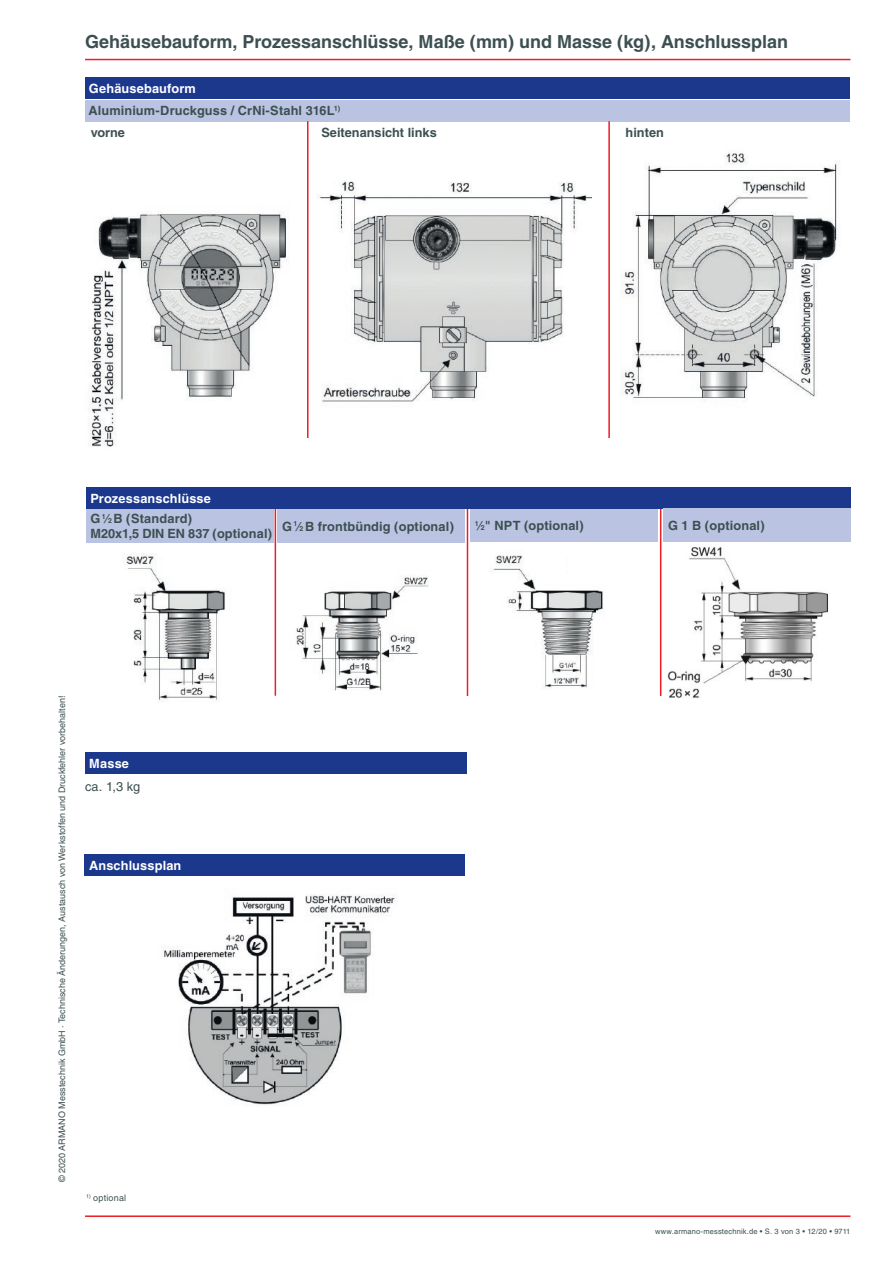
<style>
.page{position:relative;width:893px;height:1263px;background:#fff}
.page>*{position:absolute;margin:0;border:0;box-sizing:border-box;transform-origin:0 0}
.t1{font:700 18px "Helvetica";letter-spacing:-.005em;color:#3d4f51}
.t2{font:700 12.75px/15px "Helvetica";letter-spacing:.01em;color:#3d4f51}
.t3{font:700 12.75px "Helvetica";letter-spacing:.01em;color:#fff}
.t4{font:12.75px "Helvetica";color:#3d4f51}
.t5{font:9px "Helvetica";color:#3d4f51}
.t6{font:9px "Helvetica";letter-spacing:.025em;color:#3d4f51}
.t7{font:7.5px "Helvetica";letter-spacing:.02em;color:#3d4f51}
.s1{font-size:7.05px}
</style>
<div class="page">
<div style="left:85px;top:854px;width:380px;height:22px;background:#1b388c"></div>
<div style="left:85px;top:100px;width:765px;height:21px;background:#bac4e2"></div>
<div style="left:278px;top:508px;width:187px;height:35px;background:#bac4e2"></div>
<div style="left:471px;top:509px;width:187px;height:33px;background:#bac4e2"></div>
<hr style="left:275px;top:509px;width:1px;height:187px;background:#ee1d23">
<div style="left:85px;top:78px;width:764px;height:21px;background:#1b388c"></div>
<div style="left:85px;top:752px;width:381px;height:21px;background:#1b388c"></div>
<img style="left:89px;top:213px;width:199px;height:234px">
<img style="left:621px;top:153px;width:218px;height:249px">
<img style="left:126px;top:554px;width:99px;height:147px">
<img style="left:296px;top:576px;width:133px;height:115px">
<img style="left:491px;top:555px;width:112px;height:134px">
<img style="left:162px;top:894px;width:234px;height:211px">
<hr style="left:307px;top:121px;width:1px;height:317px;background:#ee1d23">
<hr style="left:608px;top:121px;width:2px;height:317px;background:#ee1d23">
<img style="left:317px;top:181px;width:274px;height:221px">
<div style="left:86px;top:509px;width:187px;height:34px;background:#bac4e2"></div>
<div style="left:86px;top:487px;width:765px;height:22px;background:#1b388c"></div>
<hr style="left:467px;top:509px;width:1px;height:187px;background:#ee1d23">
<div style="left:664px;top:509px;width:187px;height:33px;background:#bac4e2"></div>
<img style="left:667px;top:547px;width:162px;height:151px">
<hr style="left:660px;top:509px;width:1px;height:187px;background:#ee1d23">
<hr style="left:85px;top:1215px;width:765px;height:2px;background:#ee1d23">
<hr style="left:85px;top:59px;width:765px;height:1px;background:#ee1d23">
<h1 class="t1" style="left:85px;top:31px;width:705px">Gehäusebauform, Prozessanschlüsse, Maße (mm) und Masse (kg), Anschlussplan</h1>
<p class="t3" style="left:89px;top:81px;width:108px">Gehäusebauform</p>
<p class="t2" style="left:89px;top:103px;width:253px">Aluminium-Druckguss / CrNi-Stahl 316L<sup>1)</sup></p>
<p class="t2" style="left:91px;top:125px;width:36px">vorne</p>
<p class="t2" style="left:321px;top:125px;width:117px">Seitenansicht links</p>
<p class="t2" style="left:626px;top:125px;width:40px">hinten</p>
<p class="t3" style="left:90px;top:491px;width:122px">Prozessanschlüsse</p>
<p class="t2" style="left:90px;top:511px;width:183px">G <sup>1</sup>⁄<span class="s1">2</span> B (Standard)<br>M20x1,5 DIN EN 837 (optional)</p>
<p class="t2" style="left:282px;top:518px;width:173px">G <sup>1</sup>⁄<span class="s1">2</span> B frontbündig (optional)</p>
<p class="t2" style="left:475px;top:518px;width:110px"><sup>1</sup>⁄<span class="s1">2</span>" NPT (optional)</p>
<p class="t5" style="left:57px;top:1182px;width:488px;rotate:-90deg">© 2020 ARMANO Messtechnik GmbH · Technische Änderungen, Austausch von Werkstoffen und Druckfehler vorbehalten!</p>
<p class="t3" style="left:89px;top:755px;width:41px">Masse</p>
<p class="t4" style="left:85px;top:779px;width:57px">ca. 1,3 kg</p>
<p class="t3" style="left:89px;top:858px;width:94px">Anschlussplan</p>
<p class="t6" style="left:86px;top:1193px;width:41px"><sup>1)</sup> optional</p>
<p class="t2" style="left:668px;top:518px;width:98px">G 1 B (optional)</p>
<p class="t7" style="left:655px;top:1227px;width:197px">www.armano-messtechnik.de • S. 3 von 3 • 12/20 • 9711</p>
</div>
